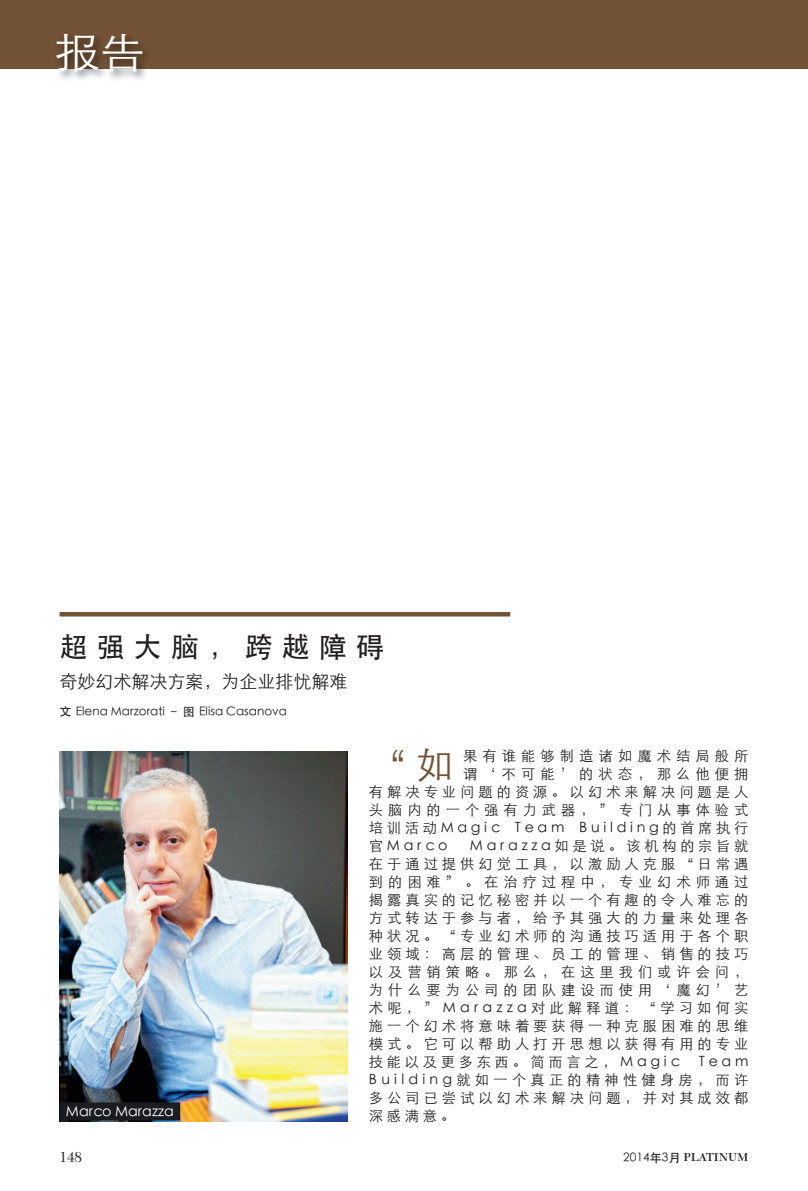
<style>
.page{position:relative;width:808px;height:1191px;background:#fff}
.page>*{position:absolute;margin:0;border:0;box-sizing:border-box;transform-origin:0 0}
.t1{font:42px "ST Xihei";color:#fff;scale:1.1 1}
.t2{font:37.35px "ST Xihei";color:#725337}
.t3{font:28.5px "ST Heiti";letter-spacing:.3em;color:#231f20}
.t4{font:18px "ST Xihei";color:#231f20}
.t5{font:15px "New Caledonia LT Std";color:#231f20}
.t6{font:14.25px/18px "ST Xihei";letter-spacing:.28em;color:#231f20;text-align:justify}
.t7{font:14.25px "ST Xihei";letter-spacing:.36em;color:#231f20}
.t8{font:14.25px "ST Xihei";letter-spacing:.26em;color:#231f20}
.t9{font:14.25px "ST Xihei";letter-spacing:.35em;color:#231f20}
.t10{font:14.25px "ST Xihei";color:#fff}
.t11{font:12px "ST Heiti";color:#231f20}
.t12{font:600 12px "New Caledonia LT Std";color:#231f20}
.s1{font-family:"ST Xihei"}
.s2{font-family:"ST Heiti";font-weight:400}
</style>
<div class="page">
<div style="left:0;top:0;width:808px;height:68px;background:#725337"></div>
<hr style="left:60px;top:612px;width:450px;height:4px;background:#725337">
<img style="left:52px;top:37px;width:100px;height:43px">
<img style="left:60px;top:751px;width:288px;height:370px">
<div style="left:60px;top:1102px;width:120px;height:18px;background:#1a1c21"></div>
<p class="t1" style="left:54px;top:32px;width:84px">报告</p>
<p class="t3" style="left:60px;top:632px;width:326px">超强大脑，跨越障碍</p>
<p class="t4" style="left:60px;top:672px;width:289px">奇妙幻术解决方案，为企业排忧解难</p>
<p class="t11" style="left:60px;top:706px;width:229px">文 Elena Marzorati <span class="s1">–</span> 图 Elisa Casanova</p>
<p class="t10" style="left:66px;top:1104px;width:109px">Marco Marazza</p>
<p class="t2" style="left:369px;top:746px;width:86px">“ 如</p>
<p class="t7" style="left:463px;top:748px;width:287px">果有谁能够制造诸如魔术结局般所</p>
<p class="t7" style="left:463px;top:766px;width:287px">谓‘不可能’的状态，那么他便拥</p>
<p class="t6" style="left:369px;top:782px;width:381px">有解决专业问题的资源。以幻术来解决问题是人</p>
<p class="t9" style="left:369px;top:802px;width:381px">头脑内的一个强有力武器，”专门从事体验式</p>
<p class="t8" style="left:369px;top:820px;width:381px">培训活动Magic Team Building的首席执行</p>
<p class="t6" style="left:369px;top:836px;width:80px">官Marco</p>
<p class="t6" style="left:369px;top:836px;width:381px;text-indent:101px">Marazza如是说。该机构的宗旨就在于通过提供幻觉工具，以激励人克服“日常遇到的困难”。在治疗过程中，专业幻术师通过揭露真实的记忆秘密并以一个有趣的令人难忘的方式转达于参与者，给予其强大的力量来处理各种状况。“专业幻术师的沟通技巧适用于各个职业领域：高层的管理、员工的管理、销售的技巧以及营销策略。那么，在这里我们或许会问，为什么要为公司的团队建设而使用‘魔幻’艺术呢，”Marazza对此解释道：“学习如何实施一个幻术将意味着要获得一种克服困难的思维模式。它可以帮助人打开思想以获得有用的专业技能以及更多东西。简而言之，Magic</p>
<p class="t6" style="left:369px;top:1052px;width:381px;text-indent:330px">Team Building就如一个真正的精神性健身房，而许多公司已尝试以幻术来解决问题，并对其成效都深感满意。</p>
<p class="t5" style="left:60px;top:1148px;width:24px">148</p>
<p class="t12" style="left:623px;top:1150px;width:127px"><span class="s2">2014年3月</span> PLATINUM</p>
</div>
